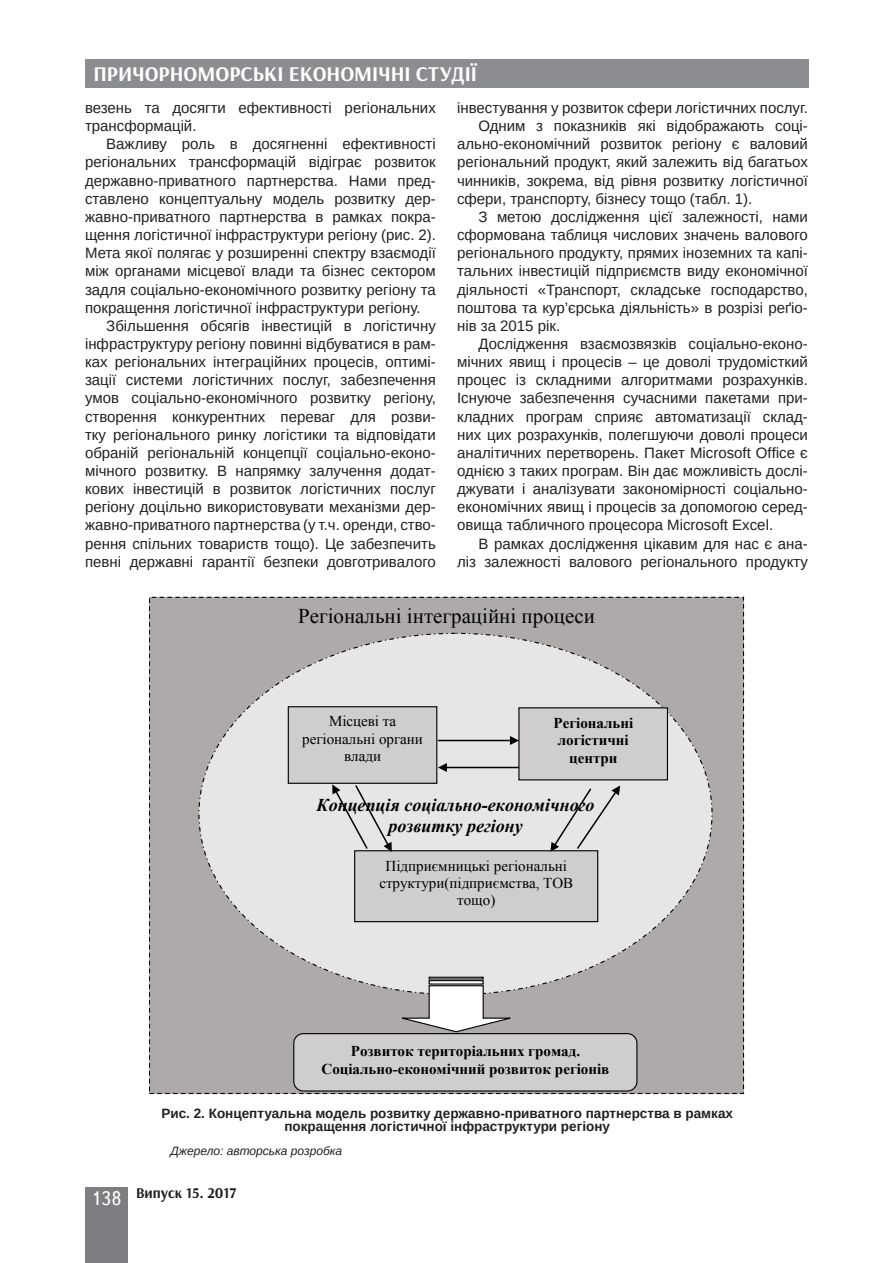
<style>
.page{position:relative;width:893px;height:1263px;background:#fff}
.page>*{position:absolute;margin:0;border:0;box-sizing:border-box;transform-origin:0 0}
.t1{font:700 21px "Arsenal";color:#fff}
.t2{font:21px "Times New Roman";color:#000}
.t3{font:italic 700 18px/21px "Times New Roman";color:#000;text-align:center}
.Текст_основной{font:15px/18.1px "Arimo";color:#231f20;text-align:justify}
.t4{font:700 15px/17.4px "Times New Roman";color:#000;text-align:center}
.t5{font:15px/17.4px "Times New Roman";color:#000;text-align:center}
.t6{font:700 15px "Arsenal";color:#231f20}
.Рисунок{font:700 13.5px/13.5px "Arimo";color:#231f20;text-align:center}
.Джерело{font:italic 12px "Arimo";color:#231f20}
.s1{font-family:"Ukrainian Text";font-weight:400;font-size:19.5px;color:#fff}
</style>
<div class="page">
<div style="left:85px;top:59px;width:723px;height:29px;background:#8b8d90"></div>
<div style="left:85px;top:1186px;width:43px;height:76px;background:#7c7e81"></div>
<div style="left:149px;top:597px;width:594px;height:496px;background:#aeaaaa"></div>
<div style="left:199px;top:633px;width:513px;height:361px;background:#e7e6e6;border-radius:50%"></div>
<svg style="left:393px;top:985px;width:118px;height:48px"></svg>
<div style="left:429px;top:980px;width:55px;height:4px;border:1px solid #000"></div>
<div style="left:429px;top:977px;width:55px;height:2px;border:1px solid #000"></div>
<div style="left:293px;top:1033px;width:344px;height:58px;background:#cfcdcd;border:1px solid #000;border-radius:10px"></div>
<div style="left:288px;top:707px;width:149px;height:76px;background:#cfcdcd"></div>
<div style="left:288px;top:706px;width:149px;height:78px;border:1px solid #000"></div>
<div style="left:519px;top:708px;width:148px;height:72px;background:#cfcdcd"></div>
<div style="left:355px;top:851px;width:243px;height:71px;background:#cfcdcd"></div>
<div style="left:354px;top:850px;width:244px;height:72px;border:1px solid #000"></div>
<hr style="left:438px;top:740px;width:73px;height:1px;background:#000">
<svg style="left:510px;top:736px;width:9px;height:9px"></svg>
<svg style="left:332px;top:783px;width:60px;height:69px"></svg>
<hr style="left:445px;top:767px;width:74px;height:1px;background:#000">
<svg style="left:438px;top:763px;width:9px;height:9px"></svg>
<svg style="left:550px;top:785px;width:70px;height:67px"></svg>
<h1 class="t1" style="left:94px;top:61px;width:385px">ПРИЧОРНОМОРСЬКІ ЕКОНОМІЧНІ СТУДІЇ</h1>
<p class="Текст_основной" style="left:85px;top:99px;width:352px">везень та досягти ефективності регіональних трансформацій.</p>
<p class="Текст_основной" style="left:85px;top:135px;width:352px;text-indent:21px">Важливу роль в досягненні ефективності регіональних трансформацій відіграє розвиток державно-приватного партнерства. Нами пред&shy;ставлено концептуальну модель розвитку дер&shy;жавно-приватного партнерства в рамках покра&shy;щення логістичної інфраструктури регіону (рис. 2).<br>Мета якої полягає у розширенні спектру взаємодії між органами місцевої влади та бізнес сектором задля соціально-економічного розвитку регіону та покращення логістичної інфраструктури регіону.</p>
<p class="Текст_основной" style="left:85px;top:317px;width:352px;text-indent:21px">Збільшення обсягів інвестицій в логістичну інфраструктуру регіону повинні відбуватися в рам&shy;ках регіональних інтеграційних процесів, оптимі&shy;зації системи логістичних послуг, забезпечення умов соціально-економічного розвитку регіону, створення конкурентних переваг для розви&shy;тку регіонального ринку логістики та відповідати обраній регіональній концепції соціально-еконо&shy;мічного розвитку. В напрямку залучення додат&shy;кових інвестицій в розвиток логістичних послуг регіону доцільно використовувати механізми дер&shy;жавно-приватного партнерства (у т.ч. оренди, ство&shy;рення спільних товариств тощо). Це забезпечить певні державні гарантії безпеки довготривалого</p>
<p class="Текст_основной" style="left:457px;top:99px;width:352px">інвестування у розвиток сфери логістичних послуг.</p>
<p class="Текст_основной" style="left:457px;top:117px;width:352px;text-indent:21px">Одним з показників які відображають соці&shy;ально-економічний розвиток регіону є валовий регіональний продукт, який залежить від багатьох чинників, зокрема, від рівня розвитку логістичної сфери, транспорту, бізнесу тощо (табл. 1).</p>
<p class="Текст_основной" style="left:457px;top:208px;width:352px;text-indent:21px">З метою дослідження цієї залежності, нами сформована таблиця числових значень валового регіонального продукту, прямих іноземних та капі&shy;тальних інвестицій підприємств виду економічної діяльності «Транспорт, складське господарство, поштова та кур’єрська діяльність» в розрізі реґіо&shy;нів за 2015 рік.</p>
<p class="Текст_основной" style="left:457px;top:335px;width:352px;text-indent:21px">Дослідження взаємозвязків соціально-еконо&shy;мічних явищ і процесів – це доволі трудомісткий процес із складними алгоритмами розрахунків.<br>Існуюче забезпечення сучасними пакетами при&shy;кладних програм сприяє автоматизації склад&shy;них цих розрахунків, полегшуючи доволі процеси аналітичних перетворень. Пакет Microsoft Office є однією з таких програм. Він дає можливість дослі&shy;джувати і аналізувати закономірності соціально&shy;економічних явищ і процесів за допомогою серед&shy;овища табличного процесора Microsoft Excel.</p>
<p class="Текст_основной" style="left:457px;top:534px;width:352px;text-align:right">В рамках дослідження цікавим для нас є ана&shy;ліз залежності валового регіонального продукту</p>
<p class="t2" style="left:298px;top:601px;width:298px">Регіональні інтеграційні процеси</p>
<p class="t5" style="left:302px;top:712px;width:122px">Місцеві та регіональні органи влади</p>
<p class="t4" style="left:553px;top:714px;width:81px">Регіональні логістичні центри</p>
<p class="t3" style="left:316px;top:794px;width:280px">Концепція соціально-економічного розвитку регіону</p>
<p class="t5" style="left:379px;top:856px;width:195px">Підприємницькі регіональні структури(підприємства, ТОВ тощо)</p>
<p class="t4" style="left:321px;top:1041px;width:289px">Розвиток територіальних громад.<br>Соціально-економічний розвиток регіонів</p>
<p class="Рисунок" style="left:161px;top:1106px;width:573px">Рис. 2. Концептуальна модель розвитку державно-приватного партнерства в рамках покращення логістичної інфраструктури регіону</p>
<p class="Джерело" style="left:171px;top:1143px;width:173px">Джерело: авторська розробка</p>
<p class="t6" style="left:91px;top:1183px;width:147px"><span class="s1">138</span> Випуск 15. 2017</p>
</div>
